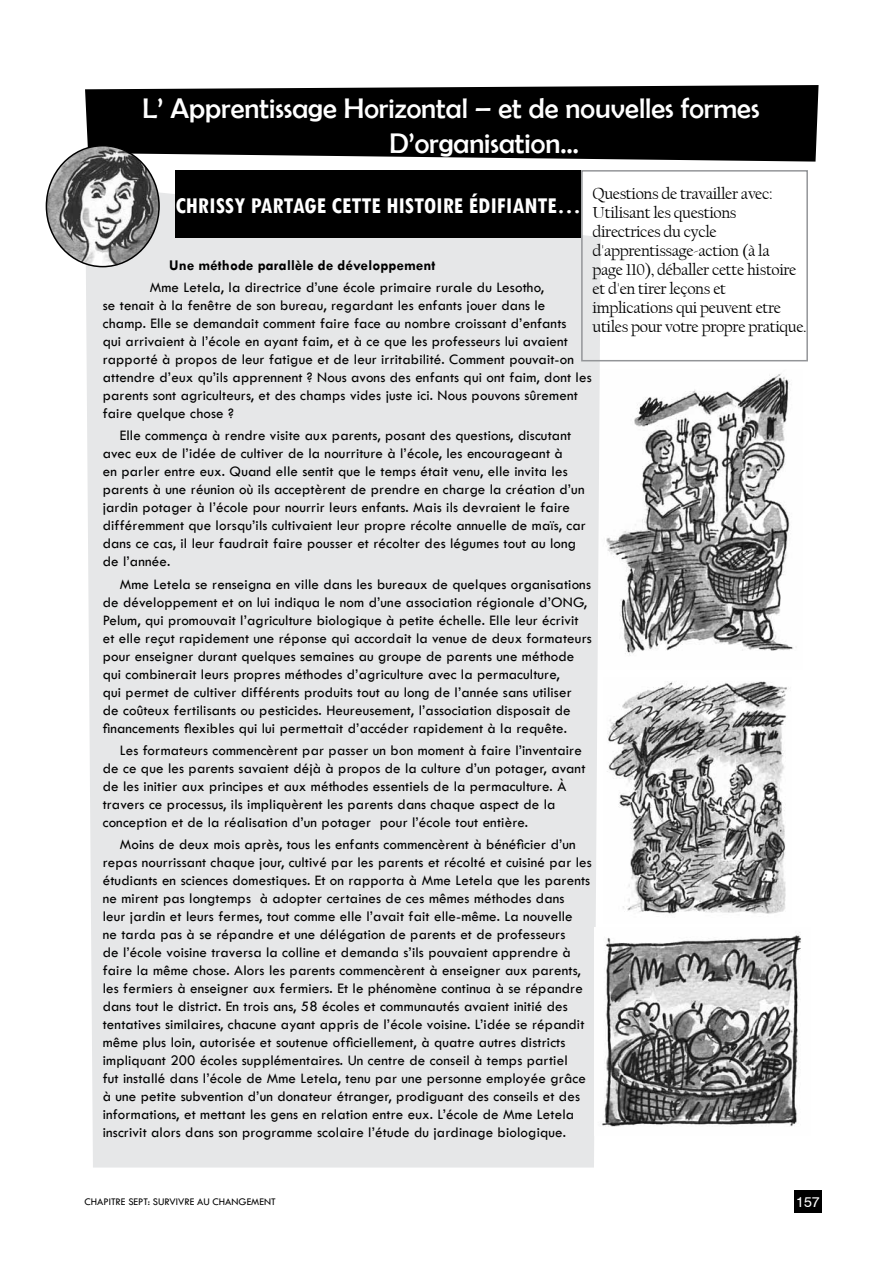
<style>
.page{position:relative;width:893px;height:1263px;background:#fff}
.page>*{position:absolute;margin:0;border:0;box-sizing:border-box;transform-origin:0 0}
.t1{font:28.5px/34.2px "Berlin Sans FB";color:#fff}
.t2{font:700 condensed 24px "Tw Cen";color:#fff}
.t3{font:16.8px/19px "Californian FB";letter-spacing:-.02em;color:#000}
.t4{font:15px/18px "Tw Cen";letter-spacing:.01em;color:#000}
.t5{font:700 15px "Tw Cen";letter-spacing:.01em;color:#000}
.t6{font:14.4px "Swiss 721 BT";color:#fff}
.t7{font:10.5px "Tw Cen";color:#000}
</style>
<div class="page">
<div style="left:794px;top:1191px;width:28px;height:22px;background:#000"></div>
<img style="left:606px;top:373px;width:187px;height:282px">
<svg style="left:85px;top:85px;width:734px;height:77px;background:#151515"></svg>
<div style="left:86px;top:192px;width:515px;height:975px;background:#e6e7e8"></div>
<div style="left:175px;top:170px;width:406px;height:67px;background:#000"></div>
<img style="left:46px;top:146px;width:113px;height:121px">
<div style="left:46px;top:145px;width:114px;height:122px;border:2px solid #000;border-radius:50%"></div>
<img style="left:607px;top:681px;width:180px;height:233px">
<img style="left:594px;top:927px;width:207px;height:208px">
<div style="left:581px;top:170px;width:227px;height:191px;border:2px solid #939598"></div>
<h1 class="t1" style="left:389px;top:91px;width:372px;text-indent:-247px">L’ Apprentissage Horizontal – et de nouvelles formes<br>D’organisation…</h1>
<h2 class="t2" style="left:175px;top:191px;width:407px">CHRISSY PARTAGE CETTE HISTOIRE ÉDIFIANTE…</h2>
<p class="t3" style="left:593px;top:184px;width:216px">Questions de travailler avec:<br>Utilisant les questions directrices du cycle d'apprentissage-action (à la<br>page 110), déballer cette histoire et d'en tirer leçons et implications qui peuvent etre utiles pour votre propre pratique.</p>
<p class="t5" style="left:169px;top:256px;width:268px">Une méthode parallèle de développement</p>
<p class="t4" style="left:103px;top:278px;width:490px;text-indent:47px">Mme Letela, la directrice d’une école primaire rurale du Lesotho,<br>se tenait à la fenêtre de son bureau, regardant les enfants jouer dans le champ. Elle se demandait comment faire face au nombre croissant d’enfants<br>qui arrivaient à l’école en ayant faim, et à ce que les professeurs lui avaient rapporté à propos de leur fatigue et de leur irritabilité. Comment pouvait-on attendre d’eux qu’ils apprennent ? Nous avons des enfants qui ont faim, dont les parents sont agriculteurs, et des champs vides juste ici. Nous pouvons sûrement faire quelque chose ?</p>
<p class="t4" style="left:103px;top:426px;width:485px;text-indent:17px">Elle commença à rendre visite aux parents, posant des questions, discutant avec eux de l’idée de cultiver de la nourriture à l’école, les encourageant à<br>en parler entre eux. Quand elle sentit que le temps était venu, elle invita les parents à une réunion où ils acceptèrent de prendre en charge la création d’un jardin potager à l’école pour nourrir leurs enfants. Mais ils devraient le faire différemment que lorsqu’ils cultivaient leur propre récolte annuelle de maïs, car dans ce cas, il leur faudrait faire pousser et récolter des légumes tout au long de l’année.</p>
<p class="t4" style="left:103px;top:575px;width:491px;text-indent:17px">Mme Letela se renseigna en ville dans les bureaux de quelques organisations de développement et on lui indiqua le nom d’une association régionale d’ONG, Pelum, qui promouvait l’agriculture biologique à petite échelle. Elle leur écrivit et elle reçut rapidement une réponse qui accordait la venue de deux formateurs pour enseigner durant quelques semaines au groupe de parents une méthode qui combinerait leurs propres méthodes d’agriculture avec la permaculture,<br>qui permet de cultiver différents produits tout au long de l’année sans utiliser<br>de coûteux fertilisants ou pesticides. Heureusement, l’association disposait de financements flexibles qui lui permettait d’accéder rapidement à la requête.</p>
<p class="t4" style="left:103px;top:741px;width:484px;text-indent:17px">Les formateurs commencèrent par passer un bon moment à faire l’inventaire de ce que les parents savaient déjà à propos de la culture d’un potager, avant de les initier aux principes et aux méthodes essentiels de la permaculture. À travers ce processus, ils impliquèrent les parents dans chaque aspect de la conception et de la réalisation d’un potager pour l’école tout entière.</p>
<p class="t4" style="left:103px;top:835px;width:491px;text-indent:17px">Moins de deux mois après, tous les enfants commencèrent à bénéficier d’un repas nourrissant chaque jour, cultivé par les parents et récolté et cuisiné par les étudiants en sciences domestiques. Et on rapporta à Mme Letela que les parents ne mirent pas longtemps à adopter certaines de ces mêmes méthodes dans<br>leur jardin et leurs fermes, tout comme elle l’avait fait elle-même. La nouvelle<br>ne tarda pas à se répandre et une délégation de parents et de professeurs<br>de l’école voisine traversa la colline et demanda s’ils pouvaient apprendre à faire la même chose. Alors les parents commencèrent à enseigner aux parents, les fermiers à enseigner aux fermiers. Et le phénomène continua à se répandre dans tout le district. En trois ans, 58 écoles et communautés avaient initié des tentatives similaires, chacune ayant appris de l’école voisine. L’idée se répandit même plus loin, autorisée et soutenue officiellement, à quatre autres districts impliquant 200 écoles supplémentaires. Un centre de conseil à temps partiel<br>fut installé dans l’école de Mme Letela, tenu par une personne employée grâce à une petite subvention d’un donateur étranger, prodiguant des conseils et des informations, et mettant les gens en relation entre eux. L’école de Mme Letela inscrivit alors dans son programme scolaire l’étude du jardinage biologique.</p>
<p class="t7" style="left:84px;top:1196px;width:192px">CHAPITRE SEPT: Survivre au changement</p>
<p class="t6" style="left:796px;top:1193px;width:25px">157</p>
</div>
